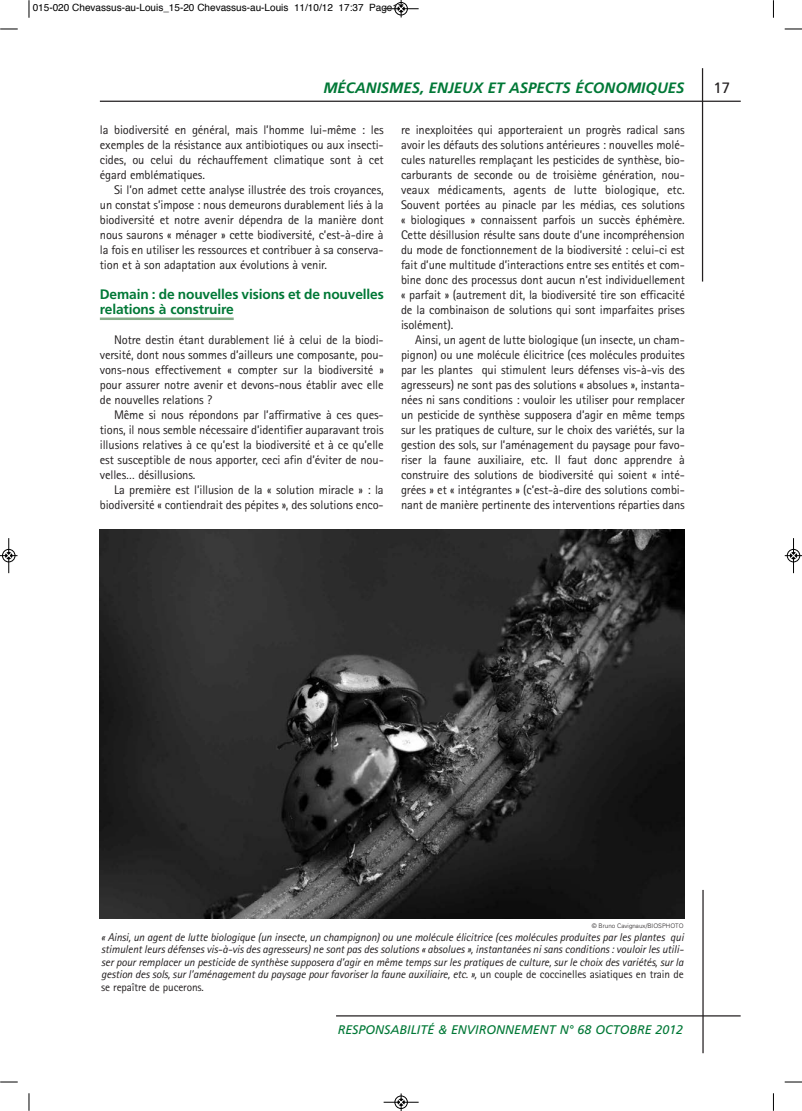
<style>
.page{position:relative;width:802px;height:1111px;background:#fff}
.page>*{position:absolute;margin:0;border:0;box-sizing:border-box;transform-origin:0 0}
.t1{font:italic 700 15px "Frutiger";color:#007836}
.t2{font:15px "Frutiger";color:#231f20}
.t3{font:700 13.75px/15px "Frutiger";letter-spacing:-.01em;color:#007836}
.t4{font:12.5px "Rotis Sans Serif";letter-spacing:-.01em;color:#231f20}
.t5{font:italic 12.5px "Frutiger";color:#007836}
.t6{font:italic 11.25px/12.5px "Rotis Sans Serif";letter-spacing:-.01em;color:#231f20}
.t7{font:10px "Helvetica";color:#000}
.t8{font:300 6.25px "Univers";color:#231f20}
.s1{font-style:normal}
</style>
<div class="page">
<hr style="left:100px;top:317px;width:134px;height:3px;background:#86ad89">
<hr style="left:100px;top:101px;width:640px;height:1px;background:#231f20">
<hr style="left:702px;top:68px;width:1px;height:213px;background:#231f20">
<hr style="left:336px;top:1015px;width:404px;height:1px;background:#231f20">
<hr style="left:702px;top:889px;width:1px;height:164px;background:#231f20">
<img style="left:100px;top:529px;width:584px;height:389px">
<svg style="left:29px;top:0;width:1px;height:18px"></svg>
<svg style="left:0;top:29px;width:18px;height:1px"></svg>
<svg style="left:773px;top:0;width:1px;height:18px"></svg>
<svg style="left:784px;top:29px;width:18px;height:1px"></svg>
<svg style="left:29px;top:1093px;width:1px;height:17px"></svg>
<svg style="left:0;top:1081px;width:18px;height:1px"></svg>
<svg style="left:773px;top:1093px;width:1px;height:17px"></svg>
<svg style="left:784px;top:1081px;width:18px;height:1px"></svg>
<div style="left:394px;top:2px;width:14px;height:13px;border:1px solid #fff;border-radius:50%"></div>
<hr style="left:383px;top:9px;width:35px;height:1px;background:#000">
<div style="left:395px;top:2px;width:12px;height:13px;border:1px solid #000;border-radius:50%"></div>
<svg style="left:398px;top:0;width:6px;height:17px"></svg>
<div style="left:394px;top:1095px;width:14px;height:13px;border:1px solid #fff;border-radius:50%"></div>
<hr style="left:383px;top:1101px;width:35px;height:1px;background:#000">
<div style="left:395px;top:1095px;width:12px;height:13px;border:1px solid #000;border-radius:50%"></div>
<svg style="left:398px;top:1093px;width:6px;height:17px"></svg>
<hr style="left:9px;top:538px;width:1px;height:35px;background:#000">
<div style="left:2px;top:549px;width:13px;height:13px;border:1px solid #000;border-radius:50%"></div>
<div style="left:5px;top:552px;width:7px;height:7px;background:#000;border-radius:50%"></div>
<svg style="left:0;top:552px;width:18px;height:6px"></svg>
<div style="left:786px;top:549px;width:14px;height:13px;border:1px solid #fff;border-radius:50%"></div>
<hr style="left:793px;top:538px;width:1px;height:35px;background:#000">
<div style="left:787px;top:549px;width:13px;height:13px;border:1px solid #000;border-radius:50%"></div>
<svg style="left:784px;top:552px;width:18px;height:6px"></svg>
<p class="t7" style="left:33px;top:4px;width:372px">015-020 Chevassus-au-Louis_15-20 Chevassus-au-Louis 11/10/12 17:37 Page17</p>
<p class="t1" style="left:323px;top:82px;width:362px">MÉCANISMES, ENJEUX ET ASPECTS ÉCONOMIQUES</p>
<p class="t2" style="left:713px;top:82px;width:18px">17</p>
<p class="t4" style="left:100px;top:125px;width:285px">la biodiversité en général, mais l’homme lui-même : les</p>
<p class="t4" style="left:100px;top:140px;width:285px">exemples de la résistance aux antibiotiques ou aux insecti-</p>
<p class="t4" style="left:100px;top:155px;width:285px">cides, ou celui du réchauffement climatique sont à cet</p>
<p class="t4" style="left:100px;top:170px;width:107px">égard emblématiques.</p>
<p class="t4" style="left:114px;top:185px;width:271px">Si l’on admet cette analyse illustrée des trois croyances,</p>
<p class="t4" style="left:100px;top:200px;width:285px">un constat s’impose : nous demeurons durablement liés à la</p>
<p class="t4" style="left:100px;top:215px;width:285px">biodiversité et notre avenir dépendra de la manière dont</p>
<p class="t4" style="left:100px;top:230px;width:285px">nous saurons « ménager » cette biodiversité, c’est-à-dire à</p>
<p class="t4" style="left:100px;top:245px;width:285px">la fois en utiliser les ressources et contribuer à sa conserva-</p>
<p class="t4" style="left:100px;top:260px;width:228px">tion et à son adaptation aux évolutions à venir.</p>
<p class="t3" style="left:100px;top:288px;width:285px">Demain : de nouvelles visions et de nouvelles relations à construire</p>
<p class="t4" style="left:114px;top:335px;width:271px">Notre destin étant durablement lié à celui de la biodi-</p>
<p class="t4" style="left:100px;top:350px;width:285px">versité, dont nous sommes d’ailleurs une composante, pou-</p>
<p class="t4" style="left:100px;top:365px;width:285px">vons-nous effectivement « compter sur la biodiversité »</p>
<p class="t4" style="left:100px;top:380px;width:285px">pour assurer notre avenir et devons-nous établir avec elle</p>
<p class="t4" style="left:100px;top:395px;width:114px">de nouvelles relations ?</p>
<p class="t4" style="left:114px;top:410px;width:271px">Même si nous répondons par l’affirmative à ces ques-</p>
<p class="t4" style="left:100px;top:425px;width:285px">tions, il nous semble nécessaire d’identifier auparavant trois</p>
<p class="t4" style="left:100px;top:440px;width:285px">illusions relatives à ce qu’est la biodiversité et à ce qu’elle</p>
<p class="t4" style="left:100px;top:455px;width:285px">est susceptible de nous apporter, ceci afin d’éviter de nou-</p>
<p class="t4" style="left:100px;top:470px;width:97px">velles… désillusions.</p>
<p class="t4" style="left:114px;top:485px;width:271px">La première est l’illusion de la « solution miracle » : la</p>
<p class="t4" style="left:100px;top:500px;width:285px">biodiversité « contiendrait des pépites », des solutions enco-</p>
<p class="t4" style="left:401px;top:125px;width:285px">re inexploitées qui apporteraient un progrès radical sans</p>
<p class="t4" style="left:401px;top:140px;width:285px">avoir les défauts des solutions antérieures : nouvelles molé-</p>
<p class="t4" style="left:401px;top:155px;width:285px">cules naturelles remplaçant les pesticides de synthèse, bio-</p>
<p class="t4" style="left:401px;top:170px;width:285px">carburants de seconde ou de troisième génération, nou-</p>
<p class="t4" style="left:401px;top:185px;width:285px">veaux médicaments, agents de lutte biologique, etc.</p>
<p class="t4" style="left:401px;top:200px;width:285px">Souvent portées au pinacle par les médias, ces solutions</p>
<p class="t4" style="left:401px;top:215px;width:285px">« biologiques » connaissent parfois un succès éphémère.</p>
<p class="t4" style="left:401px;top:230px;width:285px">Cette désillusion résulte sans doute d’une incompréhension</p>
<p class="t4" style="left:401px;top:245px;width:285px">du mode de fonctionnement de la biodiversité : celui-ci est</p>
<p class="t4" style="left:401px;top:260px;width:285px">fait d’une multitude d’interactions entre ses entités et com-</p>
<p class="t4" style="left:401px;top:275px;width:285px">bine donc des processus dont aucun n’est individuellement</p>
<p class="t4" style="left:401px;top:290px;width:285px">« parfait » (autrement dit, la biodiversité tire son efficacité</p>
<p class="t4" style="left:401px;top:305px;width:285px">de la combinaison de solutions qui sont imparfaites prises</p>
<p class="t4" style="left:401px;top:320px;width:54px">isolément).</p>
<p class="t4" style="left:415px;top:335px;width:271px">Ainsi, un agent de lutte biologique (un insecte, un cham-</p>
<p class="t4" style="left:401px;top:350px;width:285px">pignon) ou une molécule élicitrice (ces molécules produites</p>
<p class="t4" style="left:401px;top:365px;width:285px">par les plantes qui stimulent leurs défenses vis-à-vis des</p>
<p class="t4" style="left:401px;top:380px;width:285px">agresseurs) ne sont pas des solutions « absolues », instanta-</p>
<p class="t4" style="left:401px;top:395px;width:285px">nées ni sans conditions : vouloir les utiliser pour remplacer</p>
<p class="t4" style="left:401px;top:410px;width:285px">un pesticide de synthèse supposera d’agir en même temps</p>
<p class="t4" style="left:401px;top:425px;width:285px">sur les pratiques de culture, sur le choix des variétés, sur la</p>
<p class="t4" style="left:401px;top:440px;width:285px">gestion des sols, sur l’aménagement du paysage pour favo-</p>
<p class="t4" style="left:401px;top:455px;width:285px">riser la faune auxiliaire, etc. Il faut donc apprendre à</p>
<p class="t4" style="left:401px;top:470px;width:285px">construire des solutions de biodiversité qui soient « inté-</p>
<p class="t4" style="left:401px;top:485px;width:285px">grées » et « intégrantes » (c’est-à-dire des solutions combi-</p>
<p class="t4" style="left:401px;top:500px;width:285px">nant de manière pertinente des interventions réparties dans</p>
<p class="t8" style="left:591px;top:923px;width:93px">© Bruno Cavignaux/BIOSPHOTO</p>
<p class="t6" style="left:101px;top:931px;width:584px">« Ainsi, un agent de lutte biologique (un insecte, un champignon) ou une molécule élicitrice (ces molécules produites par les plantes qui stimulent leurs défenses vis-à-vis des agresseurs) ne sont pas des solutions « absolues », instantanées ni sans conditions : vouloir les utili&shy;ser pour remplacer un pesticide de synthèse supposera d’agir en même temps sur les pratiques de culture, sur le choix des variétés, sur la gestion des sols, sur l’aménagement du paysage pour favoriser la faune auxiliaire, etc. », <span class="s1">un couple de coccinelles asiatiques en train de se repaître de pucerons.</span></p>
<p class="t5" style="left:338px;top:1024px;width:347px">RESPONSABILITÉ &amp; ENVIRONNEMENT N° 68 OCTOBRE 2012</p>
</div>
